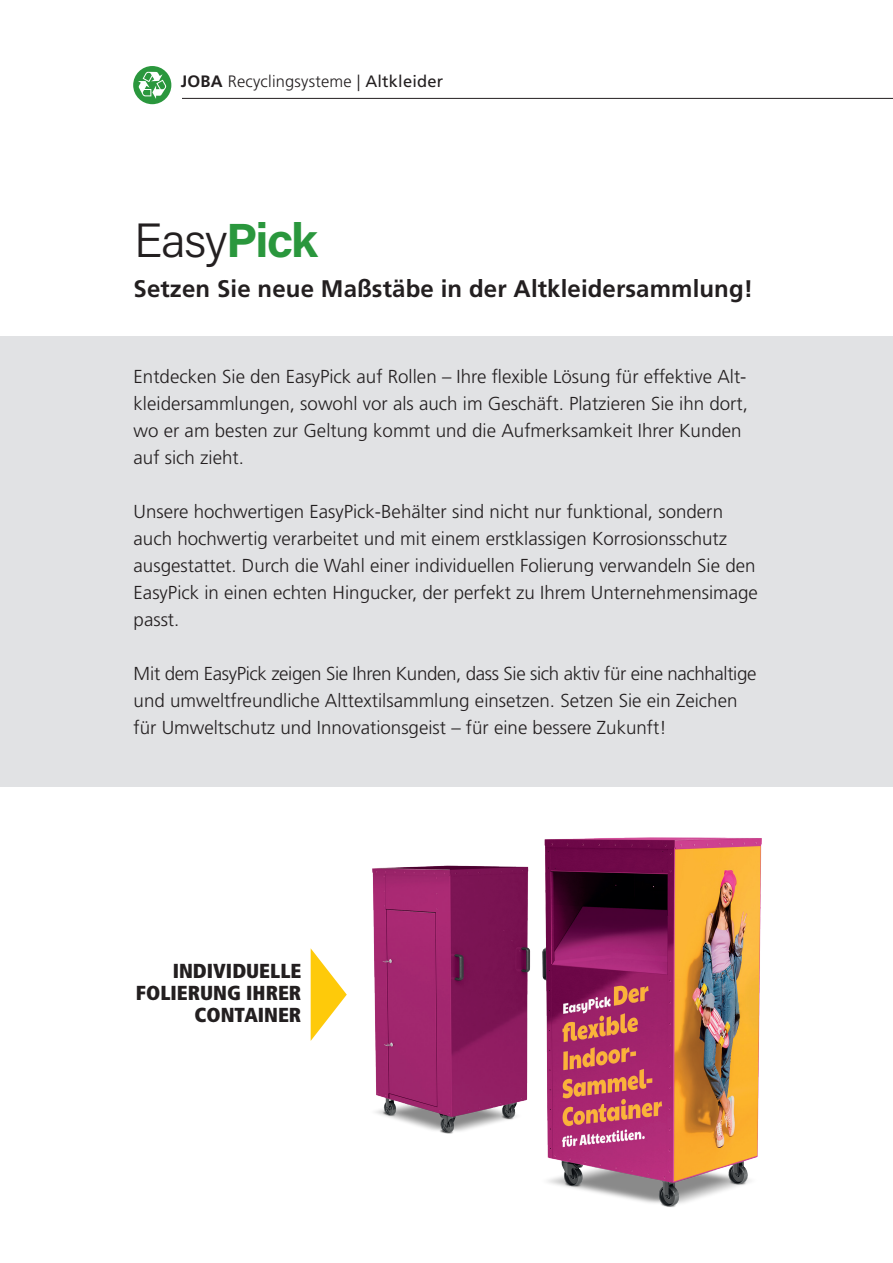
<style>
.page{position:relative;width:893px;height:1263px;background:#fff}
.page>*{position:absolute;margin:0;border:0;box-sizing:border-box;transform-origin:0 0}
.t1{font:48px "Acumin Variable Concept";letter-spacing:-.03em;color:#231f20}
.t2{font:700 24px "Frutiger LT Std";letter-spacing:.005em;color:#231f20}
.t3{font:900 condensed 20.25px/21.9px "Frutiger LT Std";color:#231f20;text-align:right}
.t4{font:300 18.75px/27px "Frutiger LT Std";color:#231f20}
.t5{font:300 16.5px "Frutiger LT Std";letter-spacing:.01em;color:#231f20}
.s1{font-weight:700}
.s2{font-weight:400}
.s3{color:#2a973d}
</style>
<div class="page">
<div style="left:0;top:336px;width:893px;height:451px;background:#e1e2e4"></div>
<div style="left:133px;top:66px;width:38px;height:38px;background:#2a973d;border-radius:50%"></div>
<svg style="left:138px;top:72px;width:28px;height:27px"></svg>
<hr style="left:182px;top:98px;width:711px;height:1px;background:#231f20">
<img style="left:372px;top:837px;width:390px;height:370px">
<svg style="left:311px;top:949px;width:36px;height:92px"></svg>
<p class="t5" style="left:181px;top:72px;width:264px"><span class="s1">JOBA</span> Recyclingsysteme | <span class="s2">Altkleider</span></p>
<h1 class="t1" style="left:134px;top:207px;width:185px">Easy<span class="s3">Pick</span></h1>
<p class="t2" style="left:134px;top:275px;width:621px">Setzen Sie neue Maßstäbe in der Altkleidersammlung!</p>
<p class="t4" style="left:134px;top:363px;width:616px">Entdecken Sie den EasyPick auf Rollen – Ihre flexible Lösung für effektive Alt&shy;kleidersammlungen, sowohl vor als auch im Geschäft. Platzieren Sie ihn dort, wo er am besten zur Geltung kommt und die Aufmerksamkeit Ihrer Kunden auf sich zieht.</p>
<p class="t4" style="left:134px;top:498px;width:626px">Unsere hochwertigen EasyPick-Behälter sind nicht nur funktional, sondern auch hochwertig verarbeitet und mit einem erstklassigen Korrosionsschutz ausgestattet. Durch die Wahl einer individuellen Folierung verwandeln Sie den EasyPick in einen echten Hingucker, der perfekt zu Ihrem Unternehmensimage passt.</p>
<p class="t4" style="left:134px;top:660px;width:624px">Mit dem EasyPick zeigen Sie Ihren Kunden, dass Sie sich aktiv für eine nachhaltige und umweltfreundliche Alttextilsammlung einsetzen. Setzen Sie ein Zeichen für Umweltschutz und Innovationsgeist – für eine bessere Zukunft!</p>
<p class="t3" style="left:136px;top:960px;width:167px">INDIVIDUELLE<br>FOLIERUNG IHRER<br>CONTAINER</p>
</div>
